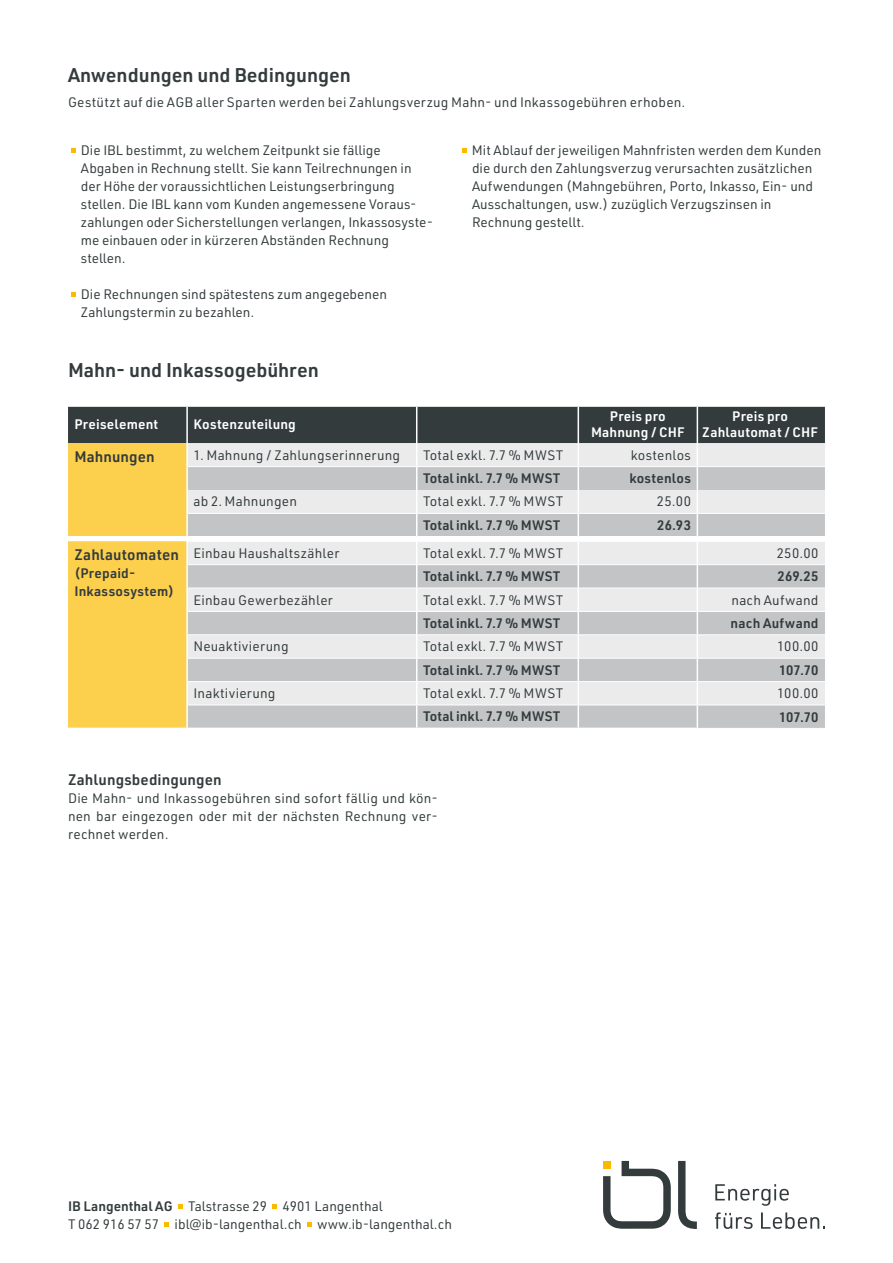
<style>
.page{position:relative;width:893px;height:1263px;background:#fff}
.page>*{position:absolute;margin:0;border:0;box-sizing:border-box;transform-origin:0 0}
.Lead_13_16{font:600 19.5px "URWDIN";color:#333b3c}
.Zwischentitelchen{font:600 15px "URWDIN";letter-spacing:.005em;color:#333b3c}
.Tab_Text_9pt{font:600 15px "URWDIN";letter-spacing:.015em;color:#333b3c}
.Lauftext_9-12{font:600 15px "URWDIN";letter-spacing:.005em;color:#333b3c}
.Bullet{font:13.5px/18px "URWDIN";color:#333b3c}
.Lauftext_9-12-2{font:13.5px/18px "URWDIN";letter-spacing:.02em;color:#333b3c;text-align:justify}
.Lauftext_9-12-3{font:600 13.5px "URWDIN";letter-spacing:.02em;color:#333b3c}
.Kleintext{font:600 13.5px/16.5px "URWDIN";letter-spacing:.02em;color:#fff;text-align:center}
.Tab_Text_9pt-2{font:600 13.5px/18px "URWDIN";letter-spacing:.02em;color:#333b3c}
.s1{font-weight:600}
</style>
<div class="page">
<svg style="left:715px;top:1184px;width:74px;height:22px"></svg>
<svg style="left:715px;top:1212px;width:38px;height:17px"></svg>
<svg style="left:761px;top:1212px;width:64px;height:17px"></svg>
<svg style="left:678px;top:1161px;width:19px;height:68px"></svg>
<svg style="left:603px;top:1161px;width:68px;height:68px"></svg>
<svg style="left:178px;top:1204px;width:5px;height:5px"></svg>
<svg style="left:273px;top:1204px;width:4px;height:5px"></svg>
<svg style="left:165px;top:1222px;width:4px;height:5px"></svg>
<svg style="left:307px;top:1222px;width:5px;height:5px"></svg>
<svg style="left:71px;top:148px;width:4px;height:5px"></svg>
<svg style="left:71px;top:292px;width:4px;height:5px"></svg>
<svg style="left:462px;top:148px;width:5px;height:5px"></svg>
<svg style="left:68px;top:407px;width:757px;height:321px;background:#cac5b4"></svg>
<hr style="left:187px;top:536px;width:230px;height:1px;background:#fff">
<hr style="left:417px;top:536px;width:161px;height:1px;background:#fff">
<hr style="left:578px;top:536px;width:119px;height:1px;background:#fff">
<hr style="left:697px;top:536px;width:128px;height:1px;background:#fff">
<hr style="left:68px;top:536px;width:119px;height:1px;background:#fff">
<hr style="left:188px;top:466px;width:229px;height:1px;background:#fff">
<hr style="left:417px;top:466px;width:161px;height:1px;background:#fff">
<hr style="left:578px;top:466px;width:119px;height:1px;background:#fff">
<hr style="left:697px;top:466px;width:128px;height:1px;background:#fff">
<hr style="left:188px;top:513px;width:229px;height:1px;background:#fff">
<hr style="left:417px;top:513px;width:161px;height:1px;background:#fff">
<hr style="left:578px;top:513px;width:119px;height:1px;background:#fff">
<hr style="left:697px;top:513px;width:128px;height:1px;background:#fff">
<hr style="left:188px;top:564px;width:229px;height:1px;background:#fff">
<hr style="left:417px;top:564px;width:161px;height:1px;background:#fff">
<hr style="left:578px;top:564px;width:119px;height:1px;background:#fff">
<hr style="left:697px;top:564px;width:128px;height:1px;background:#fff">
<hr style="left:188px;top:611px;width:229px;height:1px;background:#fff">
<hr style="left:417px;top:611px;width:161px;height:1px;background:#fff">
<hr style="left:578px;top:611px;width:119px;height:1px;background:#fff">
<hr style="left:697px;top:611px;width:128px;height:1px;background:#fff">
<hr style="left:188px;top:658px;width:229px;height:1px;background:#fff">
<hr style="left:417px;top:658px;width:161px;height:1px;background:#fff">
<hr style="left:578px;top:658px;width:119px;height:1px;background:#fff">
<hr style="left:697px;top:658px;width:128px;height:1px;background:#fff">
<hr style="left:188px;top:705px;width:229px;height:1px;background:#fff">
<hr style="left:417px;top:705px;width:161px;height:1px;background:#fff">
<hr style="left:578px;top:705px;width:119px;height:1px;background:#fff">
<hr style="left:697px;top:705px;width:128px;height:1px;background:#fff">
<hr style="left:186px;top:541px;width:231px;height:1px;background:#fff">
<hr style="left:417px;top:541px;width:161px;height:1px;background:#fff">
<hr style="left:578px;top:541px;width:119px;height:1px;background:#fff">
<hr style="left:697px;top:541px;width:128px;height:1px;background:#fff">
<hr style="left:188px;top:588px;width:229px;height:1px;background:#fff">
<hr style="left:417px;top:588px;width:161px;height:1px;background:#fff">
<hr style="left:578px;top:588px;width:119px;height:1px;background:#fff">
<hr style="left:697px;top:588px;width:128px;height:1px;background:#fff">
<hr style="left:188px;top:634px;width:229px;height:1px;background:#fff">
<hr style="left:417px;top:634px;width:161px;height:1px;background:#fff">
<hr style="left:578px;top:634px;width:119px;height:1px;background:#fff">
<hr style="left:697px;top:634px;width:128px;height:1px;background:#fff">
<hr style="left:188px;top:681px;width:229px;height:1px;background:#fff">
<hr style="left:417px;top:681px;width:161px;height:1px;background:#fff">
<hr style="left:578px;top:681px;width:119px;height:1px;background:#fff">
<hr style="left:697px;top:681px;width:128px;height:1px;background:#fff">
<p class="Lead_13_16" style="left:68px;top:62px;width:284px">Anwendungen und Bedingungen</p>
<p class="Lauftext_9-12-2" style="left:68px;top:93px;width:619px">Gestützt auf die AGB aller Sparten werden bei Zahlungsverzug Mahn- und Inkassogebühren erhoben.</p>
<p class="Bullet" style="left:81px;top:141px;width:354px">Die IBL bestimmt, zu welchem Zeitpunkt sie fällige Abgaben in Rechnung stellt. Sie kann Teilrechnungen in der Höhe der voraussichtlichen Leistungserbringung stellen. Die IBL kann vom Kunden angemessene Voraus&shy;zahlungen oder Sicherstellungen verlangen, Inkassosyste&shy;me einbauen oder in kürzeren Abständen Rechnung stellen.</p>
<p class="Bullet" style="left:81px;top:285px;width:308px">Die Rechnungen sind spätestens zum angegebenen<br>Zahlungstermin zu bezahlen.</p>
<p class="Bullet" style="left:472px;top:141px;width:351px">Mit Ablauf der jeweiligen Mahnfristen werden dem Kunden die durch den Zahlungsverzug verursachten zusätzlichen Aufwendungen (Mahngebühren, Porto, Inkasso, Ein- und Ausschaltungen, usw.) zuzüglich Verzugszinsen in Rechnung gestellt.</p>
<p class="Lead_13_16" style="left:68px;top:357px;width:252px">Mahn- und Inkassogebühren</p>
<p class="Kleintext" style="left:74px;top:415px;width:85px">Preiselement</p>
<p class="Kleintext" style="left:193px;top:415px;width:104px">Kostenzuteilung</p>
<p class="Kleintext" style="left:591px;top:407px;width:95px">Preis pro<br>Mahnung / CHF</p>
<p class="Kleintext" style="left:702px;top:407px;width:117px">Preis pro<br>Zahlautomat / CHF</p>
<p class="Lauftext_9-12" style="left:74px;top:447px;width:82px">Mahnungen</p>
<p class="Lauftext_9-12-2" style="left:193px;top:445px;width:208px">1. Mahnung / Zahlungserinnerung</p>
<p class="Lauftext_9-12-2" style="left:423px;top:445px;width:142px">Total exkl. 7.7 % MWST</p>
<p class="Lauftext_9-12-2" style="left:631px;top:445px;width:62px">kostenlos</p>
<p class="Lauftext_9-12-3" style="left:423px;top:469px;width:139px">Total inkl. 7.7 % MWST</p>
<p class="Lauftext_9-12-3" style="left:629px;top:469px;width:63px">kostenlos</p>
<p class="Lauftext_9-12-2" style="left:193px;top:492px;width:105px">ab 2. Mahnungen</p>
<p class="Lauftext_9-12-2" style="left:423px;top:492px;width:142px">Total exkl. 7.7 % MWST</p>
<p class="Lauftext_9-12-2" style="left:657px;top:492px;width:36px">25.00</p>
<p class="Lauftext_9-12-3" style="left:423px;top:516px;width:139px">Total inkl. 7.7 % MWST</p>
<p class="Lauftext_9-12-3" style="left:657px;top:516px;width:35px">26.93</p>
<p class="Tab_Text_9pt" style="left:74px;top:545px;width:106px">Zahlautomaten</p>
<p class="Tab_Text_9pt-2" style="left:74px;top:564px;width:101px">(Prepaid-<br>Inkassosystem)</p>
<p class="Lauftext_9-12-2" style="left:193px;top:544px;width:147px">Einbau Haushaltszähler</p>
<p class="Lauftext_9-12-2" style="left:423px;top:544px;width:142px">Total exkl. 7.7 % MWST</p>
<p class="Lauftext_9-12-2" style="left:777px;top:544px;width:43px">250.00</p>
<p class="Lauftext_9-12-3" style="left:423px;top:567px;width:139px">Total inkl. 7.7 % MWST</p>
<p class="Lauftext_9-12-3" style="left:777px;top:567px;width:43px">269.25</p>
<p class="Lauftext_9-12-2" style="left:193px;top:590px;width:141px">Einbau Gewerbezähler</p>
<p class="Lauftext_9-12-2" style="left:423px;top:590px;width:142px">Total exkl. 7.7 % MWST</p>
<p class="Lauftext_9-12-2" style="left:731px;top:590px;width:89px">nach Aufwand</p>
<p class="Lauftext_9-12-3" style="left:423px;top:614px;width:139px">Total inkl. 7.7 % MWST</p>
<p class="Lauftext_9-12-3" style="left:731px;top:614px;width:89px">nach Aufwand</p>
<p class="Lauftext_9-12-2" style="left:193px;top:637px;width:97px">Neuaktivierung</p>
<p class="Lauftext_9-12-2" style="left:423px;top:637px;width:142px">Total exkl. 7.7 % MWST</p>
<p class="Lauftext_9-12-2" style="left:777px;top:637px;width:43px">100.00</p>
<p class="Lauftext_9-12-3" style="left:423px;top:661px;width:139px">Total inkl. 7.7 % MWST</p>
<p class="Lauftext_9-12-3" style="left:779px;top:661px;width:41px">107.70</p>
<p class="Lauftext_9-12-2" style="left:193px;top:684px;width:84px">Inaktivierung</p>
<p class="Lauftext_9-12-2" style="left:423px;top:684px;width:142px">Total exkl. 7.7 % MWST</p>
<p class="Lauftext_9-12-2" style="left:777px;top:684px;width:43px">100.00</p>
<p class="Lauftext_9-12-3" style="left:423px;top:707px;width:139px">Total inkl. 7.7 % MWST</p>
<p class="Lauftext_9-12-3" style="left:779px;top:707px;width:41px">107.70</p>
<p class="Zwischentitelchen" style="left:68px;top:769px;width:155px">Zahlungsbedingungen</p>
<p class="Lauftext_9-12-2" style="left:68px;top:789px;width:371px">Die Mahn- und Inkassogebühren sind sofort fällig und kön&shy;nen bar eingezogen oder mit der nächsten Rechnung ver&shy;rechnet werden.</p>
<p class="Bullet" style="left:68px;top:1197px;width:385px"><span class="s1">IB Langenthal AG</span> Talstrasse 29 4901 Langenthal<br>T 062 916 57 57 ibl@ib-langenthal.ch www.ib-langenthal.ch</p>
</div>
